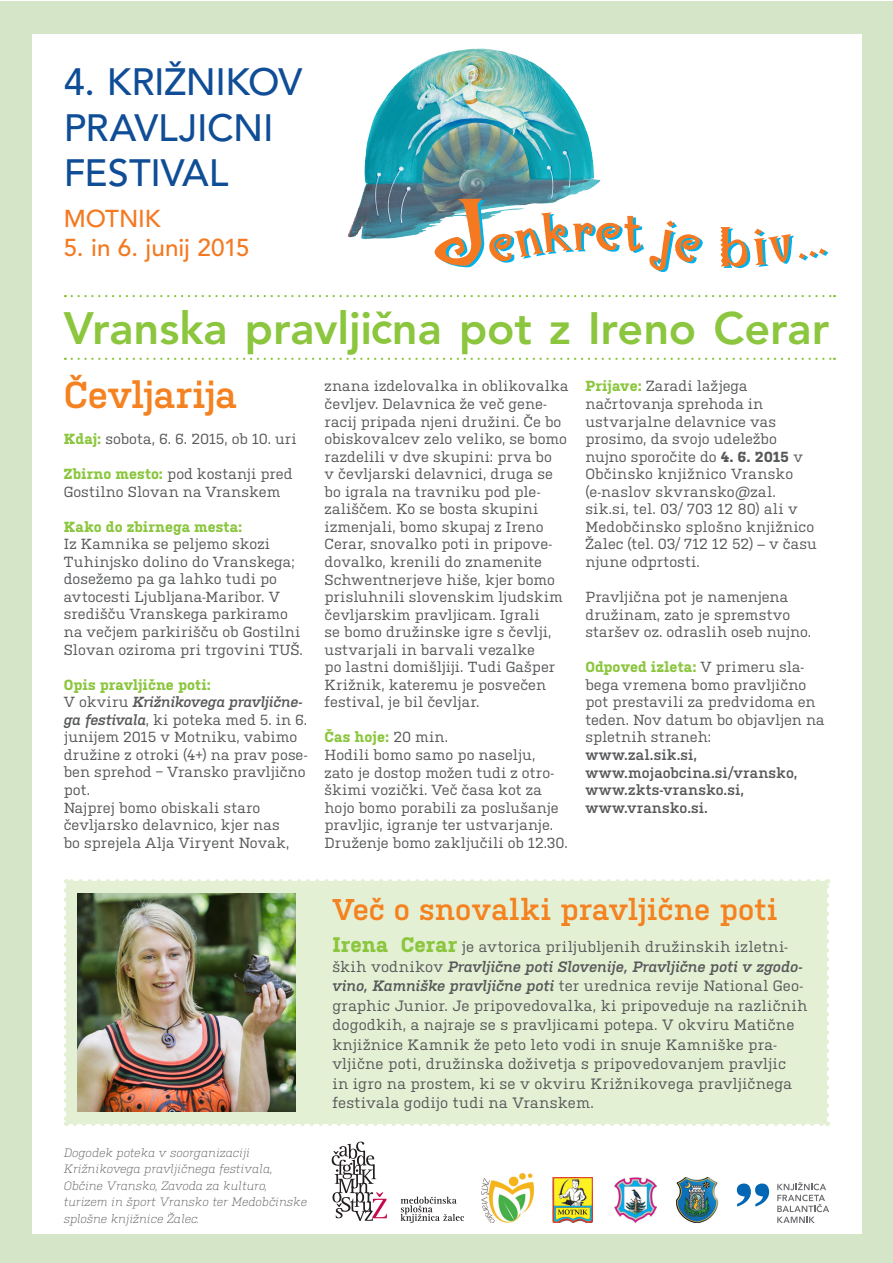
<style>
.page{position:relative;width:893px;height:1263px;background:#fff}
.page>*{position:absolute;margin:0;border:0;box-sizing:border-box;transform-origin:0 0}
.t1{font:800 45px "Avenir LT Std";letter-spacing:-.005em;color:#8bc63e}
.t2{font:500 37.8px "Avenir LT Std";letter-spacing:-.01em;color:#0f4d96}
.t3{font:600 37.5px "Kulturista";letter-spacing:-.025em;color:#f58220}
.t4{font:600 30px "Kulturista";letter-spacing:.005em;color:#f58220}
.t5{font:500 24.3px "Avenir LT Std";color:#f47921}
.t6{font:15px/19.5px "Kulturista";letter-spacing:.02em;color:#57585a}
.t7{font:14.7px/17.5px "Kulturista";letter-spacing:.01em;color:#57585a}
.t8{font:italic 300 12px/16.5px "Kulturista";color:#57585a}
.s1{font-weight:700;color:#8bc63e}
.s2{font-weight:600;font-style:italic}
.s3{font-weight:700}
.s4{font-weight:600}
.s5{font-weight:700;font-size:21px;color:#8bc63e}
</style>
<div class="page">
<div style="left:1px;top:2px;width:892px;height:1261px;background:#d5e5c8"></div>
<div style="left:32px;top:34px;width:829px;height:1199px;background:#fff"></div>
<div style="left:66px;top:881px;width:761px;height:243px;background:#e4f0d4"></div>
<svg style="left:64px;top:890px;width:4px;height:236px"></svg>
<svg style="left:75px;top:1121px;width:753px;height:5px"></svg>
<svg style="left:825px;top:879px;width:4px;height:236px"></svg>
<svg style="left:66px;top:879px;width:752px;height:2px"></svg>
<img style="left:77px;top:893px;width:218px;height:219px">
<svg style="left:737px;top:1183px;width:32px;height:23px"></svg>
<svg style="left:777px;top:1182px;width:52px;height:41px"></svg>
<img style="left:614px;top:1177px;width:42px;height:46px">
<img style="left:481px;top:1173px;width:53px;height:50px">
<img style="left:676px;top:1177px;width:42px;height:46px">
<svg style="left:401px;top:1196px;width:63px;height:27px"></svg>
<svg style="left:332px;top:1141px;width:55px;height:80px"></svg>
<img style="left:552px;top:1177px;width:41px;height:46px">
<svg style="left:558px;top:1209px;width:29px;height:5px"></svg>
<img style="left:347px;top:48px;width:254px;height:192px">
<svg style="left:435px;top:199px;width:268px;height:73px"></svg>
<svg style="left:720px;top:227px;width:108px;height:42px"></svg>
<svg style="left:372px;top:311px;width:20px;height:33px"></svg>
<svg style="left:72px;top:295px;width:763px;height:2px"></svg>
<svg style="left:72px;top:358px;width:763px;height:2px"></svg>
<p class="t2" style="left:64px;top:61px;width:240px">4. KRIŽNIKOV</p>
<p class="t2" style="left:64px;top:106px;width:211px">PRAVLJICNI</p>
<p class="t2" style="left:64px;top:151px;width:166px">FESTIVAL</p>
<p class="t5" style="left:64px;top:204px;width:98px">MOTNIK</p>
<p class="t5" style="left:64px;top:234px;width:187px">5. in 6. junij 2015</p>
<p class="t1" style="left:64px;top:302px;width:767px">Vranska pravlji na pot z Ireno Cerar</p>
<p class="t3" style="left:64px;top:368px;width:175px">Čevljarija</p>
<p class="t7" style="left:64px;top:429px;width:235px"><span class="s1">Kdaj:</span> sobota, 6. 6. 2015, ob 10. uri</p>
<p class="t7" style="left:64px;top:464px;width:230px"><span class="s1">Zbirno mesto:</span> pod kostanji pred<br>Gostilno Slovan na Vranskem</p>
<p class="t7" style="left:64px;top:516px;width:241px"><span class="s1">Kako do zbirnega mesta:<br></span>Iz Kamnika se peljemo skozi<br>Tuhinjsko dolino do Vranskega; dosežemo pa ga lahko tudi po avtocesti Ljubljana-Maribor. V središču Vranskega parkiramo na večjem parkirišču ob Gostilni<br>Slovan oziroma pri trgovini TUŠ.</p>
<p class="t7" style="left:64px;top:674px;width:245px"><span class="s1">Opis pravljične poti:<br></span>V okviru <span class="s2">Križnikovega pravljične&shy;ga festivala</span>, ki poteka med 5. in 6. junijem 2015 v Motniku, vabimo družine z otroki (4+) na prav pose&shy;ben sprehod − Vransko pravljično pot.</p>
<p class="t7" style="left:64px;top:797px;width:227px">Najprej bomo obiskali staro čevljarsko delavnico, kjer nas bo sprejela Alja Viryent Novak,</p>
<p class="t7" style="left:325px;top:376px;width:245px">znana izdelovalka in oblikovalka čevljev. Delavnica že več gene&shy;racij pripada njeni družini. Če bo obiskovalcev zelo veliko, se bomo razdelili v dve skupini: prva bo<br>v čevljarski delavnici, druga se bo igrala na travniku pod ple&shy;zališčem. Ko se bosta skupini izmenjali, bomo skupaj z Ireno<br>Cerar, snovalko poti in pripove&shy;dovalko, krenili do znamenite<br>Schwentnerjeve hiše, kjer bomo prisluhnili slovenskim ljudskim čevljarskim pravljicam. Igrali<br>se bomo družinske igre s čevlji, ustvarjali in barvali vezalke<br>po lastni domišljiji. Tudi Gašper<br>Križnik, kateremu je posvečen festival, je bil čevljar.</p>
<p class="t7" style="left:325px;top:727px;width:245px"><span class="s1">Čas hoje:</span> 20 min.<br>Hodili bomo samo po naselju, zato je dostop možen tudi z otro&shy;škimi vozički. Več časa kot za hojo bomo porabili za poslušanje pravljic, igranje ter ustvarjanje.<br>Druženje bomo zaključili ob 12.30.</p>
<p class="t7" style="left:585px;top:376px;width:233px"><span class="s1">Prijave:</span> Zaradi lažjega načrtovanja sprehoda in ustvarjalne delavnice vas prosimo, da svojo udeležbo nujno sporočite do <span class="s3">4. 6. 2015</span> v<br>Občinsko knjižnico Vransko (e-naslov skvransko@zal. sik.si, tel. 03/ 703 12 80) ali v<br>Medobčinsko splošno knjižnico<br>Žalec (tel. 03/ 712 12 52) – v času njune odprtosti.</p>
<p class="t7" style="left:585px;top:587px;width:227px">Pravljična pot je namenjena družinam, zato je spremstvo staršev oz. odraslih oseb nujno.</p>
<p class="t7" style="left:585px;top:657px;width:241px"><span class="s1">Odpoved izleta:</span> V primeru sla&shy;bega vremena bomo pravljično pot prestavili za predvidoma en teden. Nov datum bo objavljen na spletnih straneh: <span class="s4">www.zal.sik.si, www.mojaobcina.si/vransko, www.zkts-vransko.si, www.vransko.si.</span></p>
<p class="t8" style="left:64px;top:1143px;width:245px">Dogodek poteka v soorganizaciji Križnikovega pravljičnega festivala, Občine Vransko, Zavoda za kulturo, turizem in šport Vransko ter Medobčinske splošne knjižnice Žalec.</p>
<p class="t4" style="left:332px;top:888px;width:447px">Več o snovalki pravljične poti</p>
<p class="t6" style="left:332px;top:936px;width:477px"><span class="s5">Irena Cerar</span> je avtorica priljubljenih družinskih izletni&shy;ških vodnikov <span class="s2">Pravljične poti Slovenije, Pravljične poti v zgodo&shy;vino, Kamniške pravljične poti</span> ter urednica revije National Geo&shy;graphic Junior. Je pripovedovalka, ki pripoveduje na različnih dogodkih, a najraje se s pravljicami potepa. V okviru Matične knjižnice Kamnik že peto leto vodi in snuje Kamniške pra&shy;vljične poti, družinska doživetja s pripovedovanjem pravljic<br>in igro na prostem, ki se v okviru Križnikovega pravljičnega festivala godijo tudi na Vranskem.</p>
</div>
